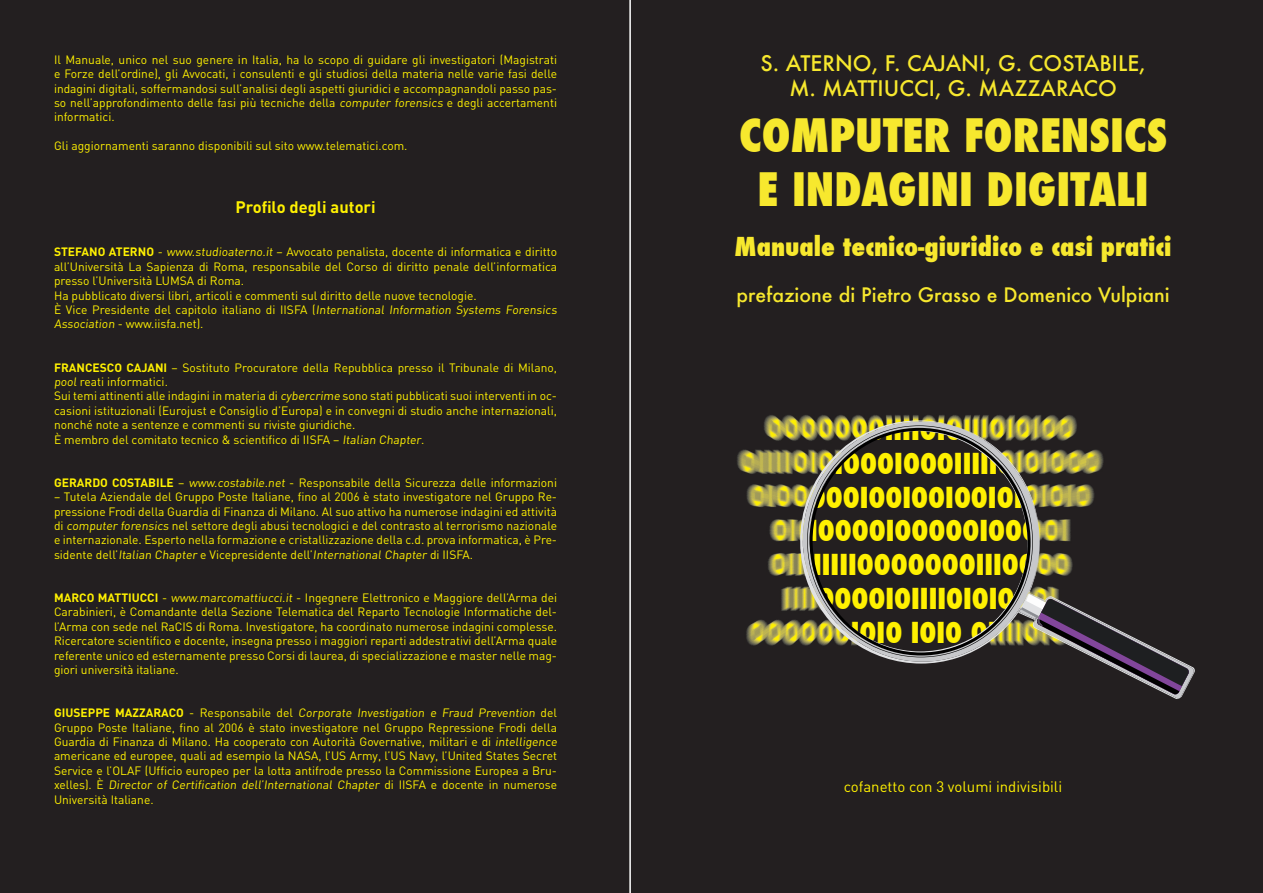
<style>
.page{position:relative;width:1263px;height:893px;background:#231f20}
.page>*{position:absolute;margin:0;border:0;box-sizing:border-box;transform-origin:0 0}
.t1{font:800 condensed 45px/54px "Futura";color:#f7e82e;text-align:center}
.t2{font:800 condensed 28.2px/33.9px "Futura";color:#fff101;text-align:center}
.t3{font:800 condensed 25.5px "Futura";color:#f7e82e}
.t4{font:500 21px/25.2px "Futura";color:#f7e82e;text-align:center}
.t5{font:500 19.5px "Futura";color:#f7e82e}
.t6{font:700 16.5px "DIN";color:#fff101}
.t7{font:15px "DIN";color:#fff101}
.t8{font:12px/14.4px "DIN";color:#fff101;text-align:justify}
.s1{font-weight:700}
</style>
<div class="page">
<hr style="left:629px;top:0;width:2px;height:893px;background:#fff">
<img style="left:737px;top:415px;width:367px;height:231px">
<svg style="left:800px;top:421px;width:240px;height:241px"></svg>
<svg style="left:1018px;top:593px;width:177px;height:106px"></svg>
<img style="left:807px;top:425px;width:226px;height:232px">
<p class="t8" style="left:54px;top:52px;width:505px">Il Manuale, unico nel suo genere in Italia, ha lo scopo di guidare gli investigatori (Magistrati e Forze dell’ordine), gli Avvocati, i consulenti e gli studiosi della materia nelle varie fasi delle indagini digitali, soffermandosi sull’analisi degli aspetti giuridici e accompagnandoli passo pas&shy;so nell’approfondimento delle fasi più tecniche della computer forensics e degli accertamenti informatici.</p>
<p class="t8" style="left:54px;top:138px;width:355px">Gli aggiornamenti saranno disponibili sul sito www.telematici.com.</p>
<p class="t6" style="left:235px;top:196px;width:142px">Profilo degli autori</p>
<p class="t8" style="left:54px;top:245px;width:505px"><span class="s1">STEFANO ATERNO</span> - www.studioaterno.it – Avvocato penalista, docente di informatica e diritto all’Università La Sapienza di Roma, responsabile del Corso di diritto penale dell’informatica presso l’Università LUMSA di Roma.</p>
<p class="t8" style="left:54px;top:288px;width:424px">Ha pubblicato diversi libri, articoli e commenti sul diritto delle nuove tecnologie.</p>
<p class="t8" style="left:54px;top:302px;width:506px">È Vice Presidente del capitolo italiano di IISFA (International Information Systems Forensics<br>Association - www.iisfa.net).</p>
<p class="t8" style="left:54px;top:360px;width:505px"><span class="s1">FRANCESCO CAJANI</span> – Sostituto Procuratore della Repubblica presso il Tribunale di Milano, pool reati informatici.</p>
<p class="t8" style="left:54px;top:389px;width:505px">Sui temi attinenti alle indagini in materia di cybercrime sono stati pubblicati suoi interventi in oc&shy;casioni istituzionali (Eurojust e Consiglio d’Europa) e in convegni di studio anche internazionali, nonché note a sentenze e commenti su riviste giuridiche.</p>
<p class="t8" style="left:54px;top:432px;width:372px">È membro del comitato tecnico &amp; scientifico di IISFA – Italian Chapter.</p>
<p class="t8" style="left:54px;top:475px;width:505px"><span class="s1">GERARDO COSTABILE</span> – www.costabile.net - Responsabile della Sicurezza delle informazioni</p>
<p class="t8" style="left:54px;top:489px;width:505px">– Tutela Aziendale del Gruppo Poste Italiane, fino al 2006 è stato investigatore nel Gruppo Re&shy;pressione Frodi della Guardia di Finanza di Milano. Al suo attivo ha numerose indagini ed attività di computer forensics nel settore degli abusi tecnologici e del contrasto al terrorismo nazionale e internazionale. Esperto nella formazione e cristallizzazione della c.d. prova informatica, è Pre&shy;sidente dell’Italian Chapter e Vicepresidente dell’International Chapter di IISFA.</p>
<p class="t8" style="left:54px;top:590px;width:505px"><span class="s1">MARCO MATTIUCCI</span> - www.marcomattiucci.it - Ingegnere Elettronico e Maggiore dell’Arma dei Carabinieri, è Comandante della Sezione Telematica del Reparto Tecnologie Informatiche del&shy;l’Arma con sede nel RaCIS di Roma. Investigatore, ha coordinato numerose indagini complesse.<br>Ricercatore scientifico e docente, insegna presso i maggiori reparti addestrativi dell’Arma quale referente unico ed esternamente presso Corsi di laurea, di specializzazione e master nelle mag&shy;giori università italiane.</p>
<p class="t8" style="left:54px;top:705px;width:506px;text-align:left"><span class="s1">GIUSEPPE MAZZARACO</span> - Responsabile del Corporate Investigation e Fraud Prevention del Gruppo Poste Italiane, fino al 2006 è stato investigatore nel Gruppo Repressione Frodi della Guardia di Finanza di Milano. Ha cooperato con Autorità Governative, militari e di intelligence americane ed europee, quali ad esempio la NASA, l’US Army, l’US Navy, l’United States Secret Service e l’OLAF (Ufficio europeo per la lotta antifrode presso la Commissione Europea a Bru&shy;xelles). È Director of Certification dell’International Chapter di IISFA e docente in numerose Università Italiane.</p>
<h3 class="t4" style="left:760px;top:50px;width:387px">S. ATERNO, F. CAJANI, G. COSTABILE,<br>M. MATTIUCCI, G. MAZZARACO</h3>
<h1 class="t1" style="left:739px;top:109px;width:430px">COMPUTER FORENSICS<br>E INDAGINI DIGITALI</h1>
<h3 class="t3" style="left:735px;top:229px;width:438px">Manuale tecnico-giuridico e casi pratici</h3>
<h3 class="t5" style="left:737px;top:282px;width:435px">prefazione di Pietro Grasso e Domenico Vulpiani</h3>
<h2 class="t2" style="left:792px;top:446px;width:258px">0I0I000I000IIIII0I0<br>0000I00I00I00I0I0<br>0I0000I00000I000<br>IIIIII0000000III00<br>II0000I0IIII0I0I000<br>000I0I0 I0I0 0IIII0</h2>
<p class="t7" style="left:844px;top:777px;width:220px">cofanetto con 3 volumi indivisibili</p>
</div>
